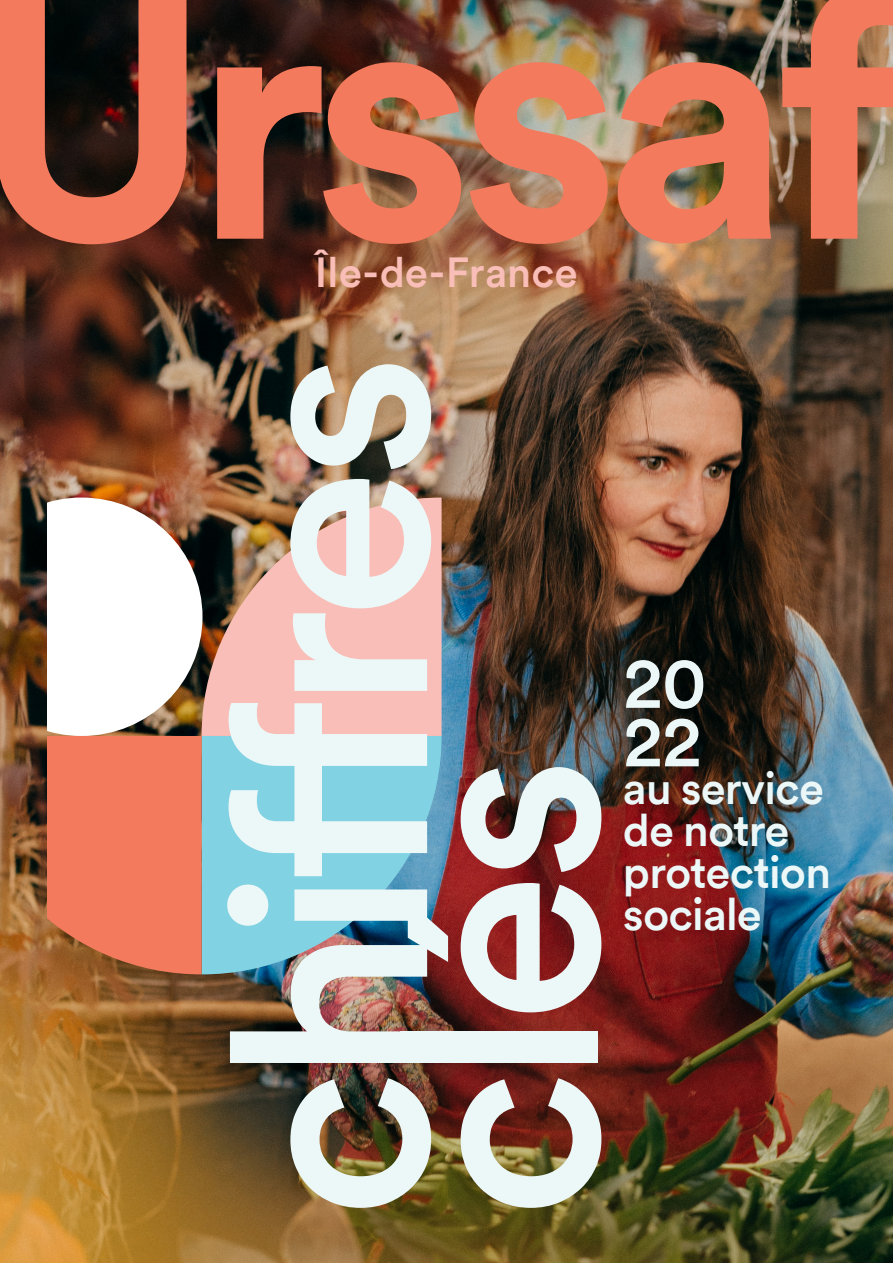
<style>
.page{position:relative;width:893px;height:1263px;background:#fff}
.page>*{position:absolute;margin:0;border:0;box-sizing:border-box;transform-origin:0 0}
.TEXTE{font:500 272.4px "Circular";letter-spacing:-.045em;color:#ecf7f8}
.Texte_courant{font:500 72px "Circular";color:#ecf7f8}
.Texte_courant-2{font:500 45px/42px "Circular";letter-spacing:-.02em;color:#ecf7f8}
.TEXTE-2{font:500 42px "Circular";color:#f9beb7}
</style>
<div class="page">
<img style="left:0;top:244px;width:893px;height:1019px">
<svg style="left:203px;top:736px;width:239px;height:238px;background:#76bcce"></svg>
<svg style="left:203px;top:497px;width:239px;height:239px;background:#dca79b"></svg>
<svg style="left:47px;top:497px;width:156px;height:477px"></svg>
<img style="left:0;top:0;width:893px;height:244px">
<p class="TEXTE-2" style="left:315px;top:244px;width:265px">Île-de-France</p>
<p class="TEXTE" style="left:146px;top:1219px;width:868px;rotate:-90deg">chiffres</p>
<p class="TEXTE" style="left:316px;top:1219px;width:465px;rotate:-90deg">clés</p>
<p class="Texte_courant" style="left:623px;top:633px;width:85px">20</p>
<p class="Texte_courant" style="left:623px;top:692px;width:81px">22</p>
<p class="Texte_courant-2" style="left:623px;top:765px;width:210px">au service de notre protection sociale</p>
</div>
